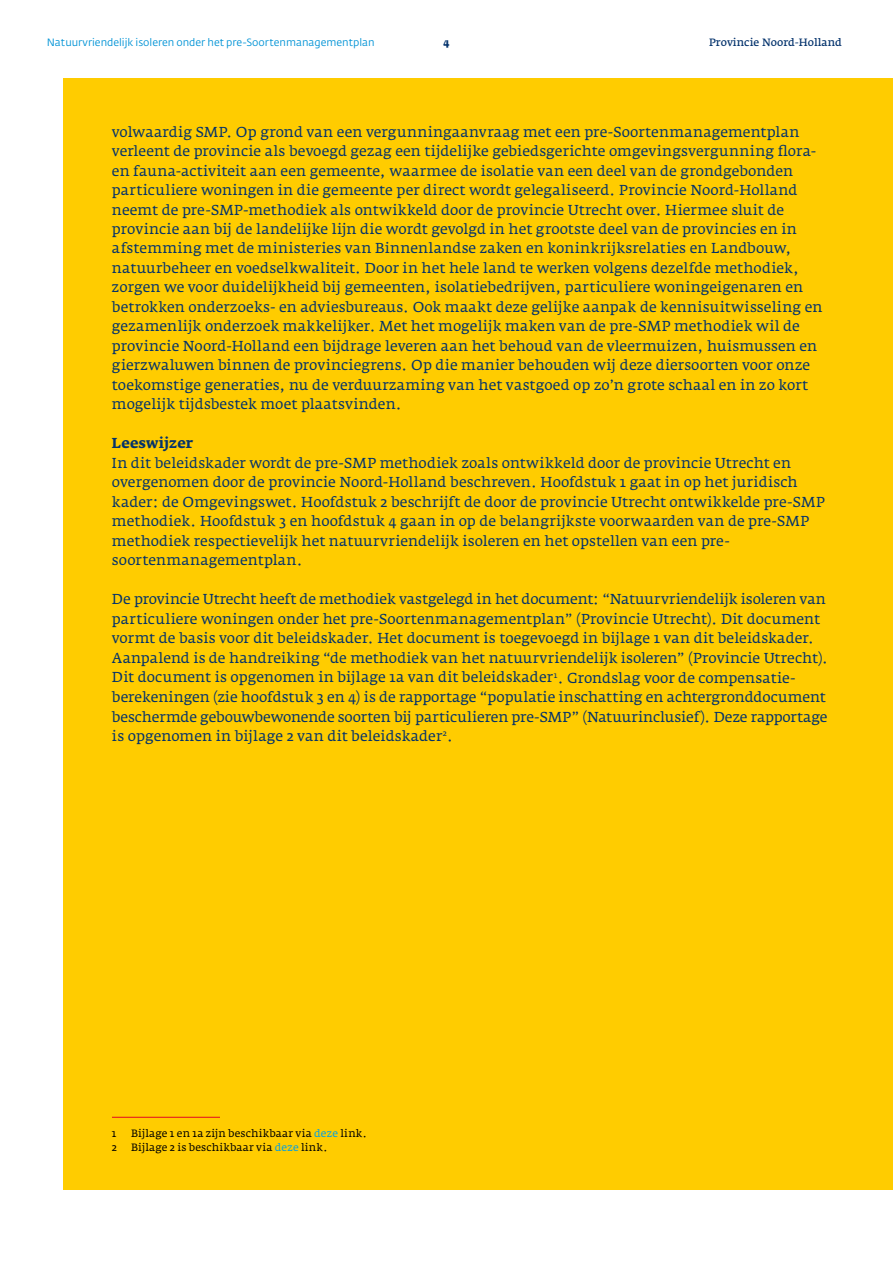
<style>
.page{position:relative;width:893px;height:1263px;background:#fff}
.page>*{position:absolute;margin:0;border:0;box-sizing:border-box;transform-origin:0 0}
.t1{font:14.25px/19.5px "Fedra Serif A Std";letter-spacing:.005em;color:#03326c}
.t2{font:700 14.25px "Fedra Serif A Std";letter-spacing:.015em;color:#03326c}
.t3{font:10.5px "Fedra Serif A Std";letter-spacing:.015em;color:#000}
.t4{font:10.5px "Fedra Sans Std";color:#0093d6}
.t5{font:600 10.5px "Fedra Serif A Std";color:#03326c}
.t6{font:700 10.5px "Fedra Serif A Std";color:#03326c}
.s1{color:#009fe3}
</style>
<div class="page">
<div style="left:64px;top:78px;width:829px;height:1112px;background:#fc0"></div>
<hr style="left:112px;top:1117px;width:108px;height:1px;background:#e40521">
<p class="t4" style="left:47px;top:36px;width:329px">Natuurvriendelijk isoleren onder het pre-Soortenmanagementplan</p>
<p class="t6" style="left:443px;top:36px;width:8px">4</p>
<p class="t5" style="left:709px;top:36px;width:134px">Provincie Noord-Holland</p>
<p class="t1" style="left:112px;top:122px;width:712px">volwaardig SMP. Op grond van een vergunningaanvraag met een pre-Soortenmanagementplan verleent de provincie als bevoegd gezag een tijdelijke gebiedsgerichte omgevingsvergunning flora&shy;en fauna-activiteit aan een gemeente, waarmee de isolatie van een deel van de grondgebonden particuliere woningen in die gemeente per direct wordt gelegaliseerd. Provincie Noord-Holland neemt de pre-SMP-methodiek als ontwikkeld door de provincie Utrecht over. Hiermee sluit de provincie aan bij de landelijke lijn die wordt gevolgd in het grootste deel van de provincies en in afstemming met de ministeries van Binnenlandse zaken en koninkrijksrelaties en Landbouw, natuurbeheer en voedselkwaliteit. Door in het hele land te werken volgens dezelfde methodiek, zorgen we voor duidelijkheid bij gemeenten, isolatiebedrijven, particuliere woningeigenaren en betrokken onderzoeks- en adviesbureaus. Ook maakt deze gelijke aanpak de kennisuitwisseling en gezamenlijk onderzoek makkelijker. Met het mogelijk maken van de pre-SMP methodiek wil de provincie Noord-Holland een bijdrage leveren aan het behoud van de vleermuizen, huismussen en gierzwaluwen binnen de provinciegrens. Op die manier behouden wij deze diersoorten voor onze toekomstige generaties, nu de verduurzaming van het vastgoed op zo’n grote schaal en in zo kort mogelijk tijdsbestek moet plaatsvinden.</p>
<p class="t2" style="left:112px;top:435px;width:83px">Leeswijzer</p>
<p class="t1" style="left:112px;top:453px;width:714px">In dit beleidskader wordt de pre-SMP methodiek zoals ontwikkeld door de provincie Utrecht en overgenomen door de provincie Noord-Holland beschreven. Hoofdstuk 1 gaat in op het juridisch kader: de Omgevingswet. Hoofdstuk 2 beschrijft de door de provincie Utrecht ontwikkelde pre-SMP methodiek. Hoofdstuk 3 en hoofdstuk 4 gaan in op de belangrijkste voorwaarden van de pre-SMP methodiek respectievelijk het natuurvriendelijk isoleren en het opstellen van een pre&shy;soortenmanagementplan.</p>
<p class="t1" style="left:112px;top:590px;width:718px">De provincie Utrecht heeft de methodiek vastgelegd in het document: “Natuurvriendelijk isoleren van particuliere woningen onder het pre-Soortenmanagementplan” (Provincie Utrecht). Dit document vormt de basis voor dit beleidskader. Het document is toegevoegd in bijlage 1 van dit beleidskader.<br>Aanpalend is de handreiking “de methodiek van het natuurvriendelijk isoleren” (Provincie Utrecht).<br>Dit document is opgenomen in bijlage 1a van dit beleidskader<sup>1</sup>. Grondslag voor de compensatie&shy;berekeningen (zie hoofdstuk 3 en 4) is de rapportage “populatie inschatting en achtergronddocument beschermde gebouwbewonende soorten bij particulieren pre-SMP” (Natuurinclusief). Deze rapportage is opgenomen in bijlage 2 van dit beleidskader<sup>2</sup>.</p>
<p class="t3" style="left:112px;top:1127px;width:6px">1</p>
<p class="t3" style="left:131px;top:1127px;width:237px">Bijlage 1 en 1a zijn beschikbaar via <span class="s1">deze</span> link.</p>
<p class="t3" style="left:112px;top:1141px;width:7px">2</p>
<p class="t3" style="left:131px;top:1141px;width:198px">Bijlage 2 is beschikbaar via <span class="s1">deze</span> link.</p>
</div>
